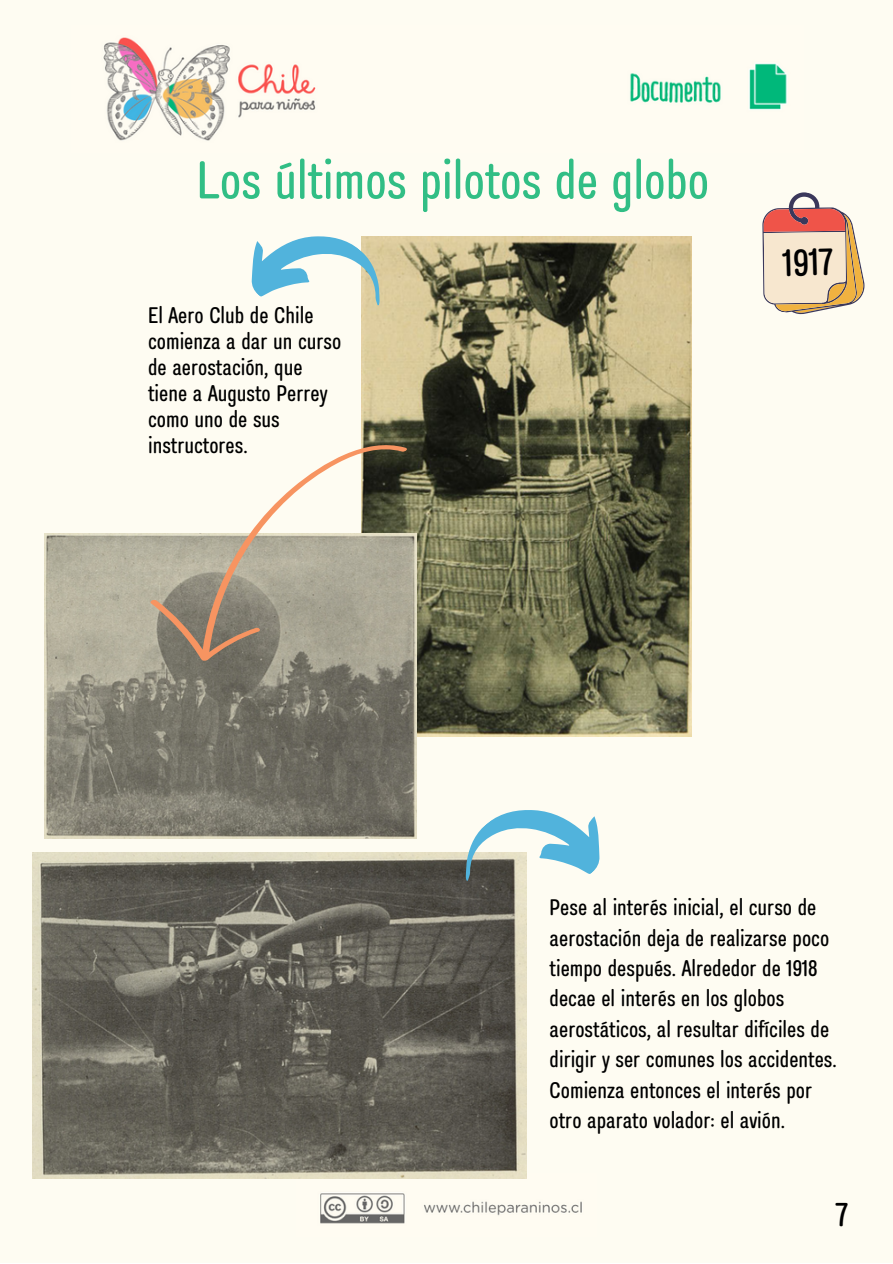
<style>
.page{position:relative;width:893px;height:1264px;background:#fff}
.page>*{position:absolute;margin:0;border:0;box-sizing:border-box;transform-origin:0 0}
.t1{font:500 condensed 52.5px "Prachason Neue Mon";color:#31be85}
.t2{font:500 condensed 37.5px "Prachason Neue Mon";color:#000}
.t3{font:500 condensed 33px "Prachason Neue Mon";color:#000}
.t4{font:500 condensed 22.5px/30.3px "Prachason Neue Mon";color:#000}
</style>
<div class="page">
<div style="left:0;top:0;width:892px;height:1262px;background:#fefcf2"></div>
<img style="left:103px;top:37px;width:684px;height:104px">
<img style="left:297px;top:1173px;width:285px;height:51px">
<svg style="left:762px;top:192px;width:103px;height:123px"></svg>
<img style="left:361px;top:237px;width:330px;height:499px">
<img style="left:45px;top:533px;width:371px;height:306px">
<svg style="left:251px;top:236px;width:147px;height:123px"></svg>
<img style="left:32px;top:852px;width:494px;height:326px">
<svg style="left:446px;top:810px;width:154px;height:127px"></svg>
<svg style="left:142px;top:418px;width:304px;height:256px"></svg>
<h1 class="t1" style="left:197px;top:156px;width:514px">Los últimos pilotos de globo</h1>
<p class="t4" style="left:148px;top:304px;width:195px;line-height:25.8px">El Aero Club de Chile comienza a dar un curso de aerostación, que tiene a Augusto Perrey como uno de sus instructores.</p>
<h2 class="t2" style="left:782px;top:246px;width:52px;rotate:-2deg">1917</h2>
<p class="t4" style="left:549px;top:893px;width:288px">Pese al interés inicial, el curso de aerostación deja de realizarse poco tiempo después. Alrededor de 1918 decae el interés en los globos aerostáticos, al resultar difíciles de dirigir y ser comunes los accidentes.<br>Comienza entonces el interés por otro aparato volador: el avión.</p>
<h3 class="t3" style="left:835px;top:1199px;width:14px">7</h3>
</div>
